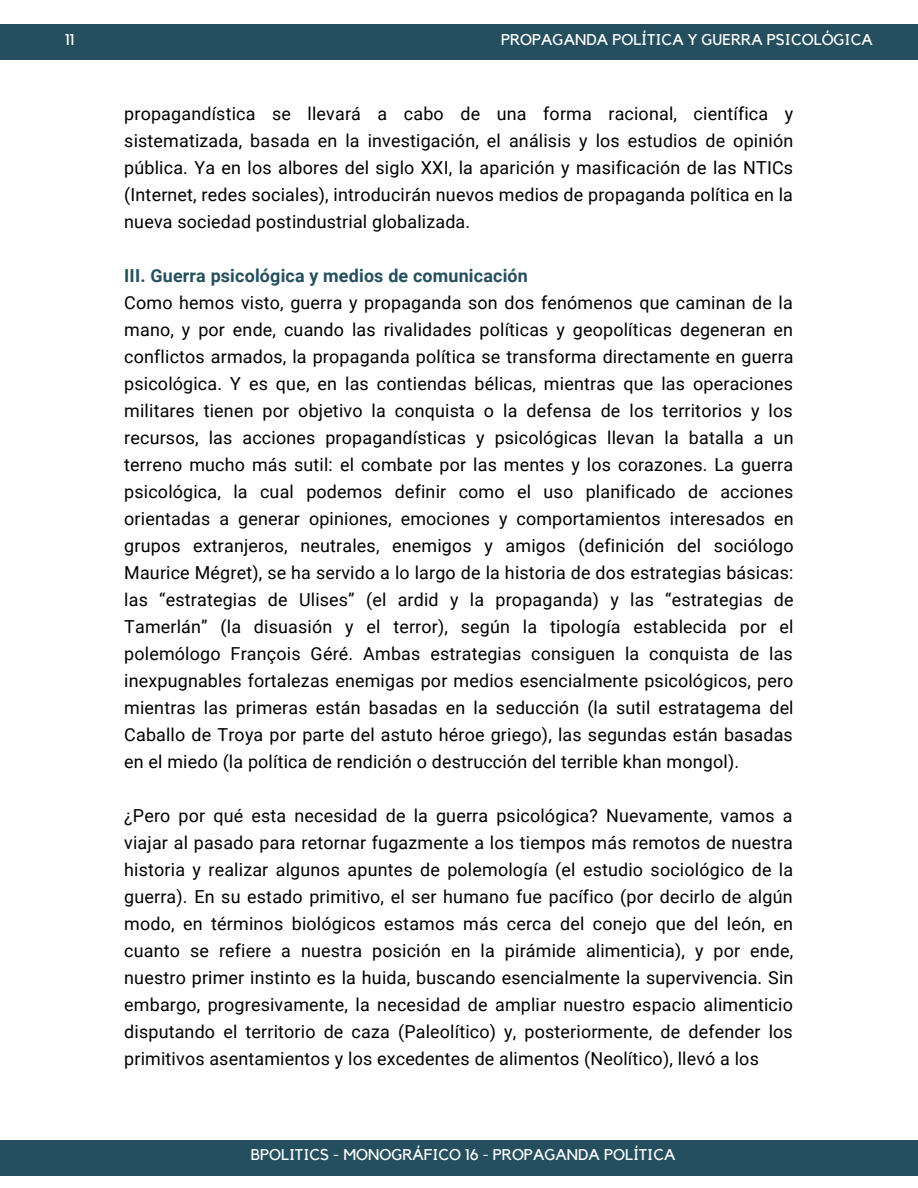
<style>
.page{position:relative;width:918px;height:1188px;background:#fff}
.page>*{position:absolute;margin:0;border:0;box-sizing:border-box;transform-origin:0 0}
.t1{font:17.85px/27px "Roboto";letter-spacing:.01em;color:#000;text-align:justify}
.t2{font:700 17.85px "Roboto";letter-spacing:.01em;color:#254f5e}
.t3{font:15.6px "Kollektif";color:#fff}
</style>
<div class="page">
<div style="left:0;top:24px;width:918px;height:35px;background:#254f5e"></div>
<div style="left:0;top:1140px;width:918px;height:35px;background:#254f5e"></div>
<p class="t3" style="left:65px;top:33px;width:11px">11</p>
<p class="t3" style="left:501px;top:32px;width:373px">PROPAGANDA POLÍTICA Y GUERRA PSICOLÓGICA</p>
<p class="t1" style="left:124px;top:101px;width:671px">propagandística se llevará a cabo de una forma racional, científica y sistematizada, basada en la investigación, el análisis y los estudios de opinión pública. Ya en los albores del siglo XXI, la aparición y masificación de las NTICs (Internet, redes sociales), introducirán nuevos medios de propaganda política en la nueva sociedad postindustrial globalizada.</p>
<p class="t2" style="left:124px;top:266px;width:405px">III. Guerra psicológica y medios de comunicación</p>
<p class="t1" style="left:124px;top:290px;width:671px">Como hemos visto, guerra y propaganda son dos fenómenos que caminan de la mano, y por ende, cuando las rivalidades políticas y geopolíticas degeneran en conflictos armados, la propaganda política se transforma directamente en guerra psicológica. Y es que, en las contiendas bélicas, mientras que las operaciones militares tienen por objetivo la conquista o la defensa de los territorios y los recursos, las acciones propagandísticas y psicológicas llevan la batalla a un terreno mucho más sutil: el combate por las mentes y los corazones. La guerra psicológica, la cual podemos definir como el uso planificado de acciones orientadas a generar opiniones, emociones y comportamientos interesados en grupos extranjeros, neutrales, enemigos y amigos (definición del sociólogo Maurice Mégret), se ha servido a lo largo de la historia de dos estrategias básicas: las “estrategias de Ulises” (el ardid y la propaganda) y las “estrategias de Tamerlán” (la disuasión y el terror), según la tipología establecida por el polemólogo François Géré. Ambas estrategias consiguen la conquista de las inexpugnables fortalezas enemigas por medios esencialmente psicológicos, pero mientras las primeras están basadas en la seducción (la sutil estratagema del Caballo de Troya por parte del astuto héroe griego), las segundas están basadas en el miedo (la política de rendición o destrucción del terrible khan mongol).</p>
<p class="t1" style="left:124px;top:803px;width:671px">¿Pero por qué esta necesidad de la guerra psicológica? Nuevamente, vamos a viajar al pasado para retornar fugazmente a los tiempos más remotos de nuestra historia y realizar algunos apuntes de polemología (el estudio sociológico de la guerra). En su estado primitivo, el ser humano fue pacífico (por decirlo de algún modo, en términos biológicos estamos más cerca del conejo que del león, en cuanto se refiere a nuestra posición en la pirámide alimenticia), y por ende, nuestro primer instinto es la huida, buscando esencialmente la supervivencia. Sin embargo, progresivamente, la necesidad de ampliar nuestro espacio alimenticio disputando el territorio de caza (Paleolítico) y, posteriormente, de defender los primitivos asentamientos y los excedentes de alimentos (Neolítico), llevó a los</p>
<p class="t3" style="left:251px;top:1148px;width:426px">BPOLITICS - MONOGRÁFICO 16 - PROPAGANDA POLÍTICA</p>
</div>
